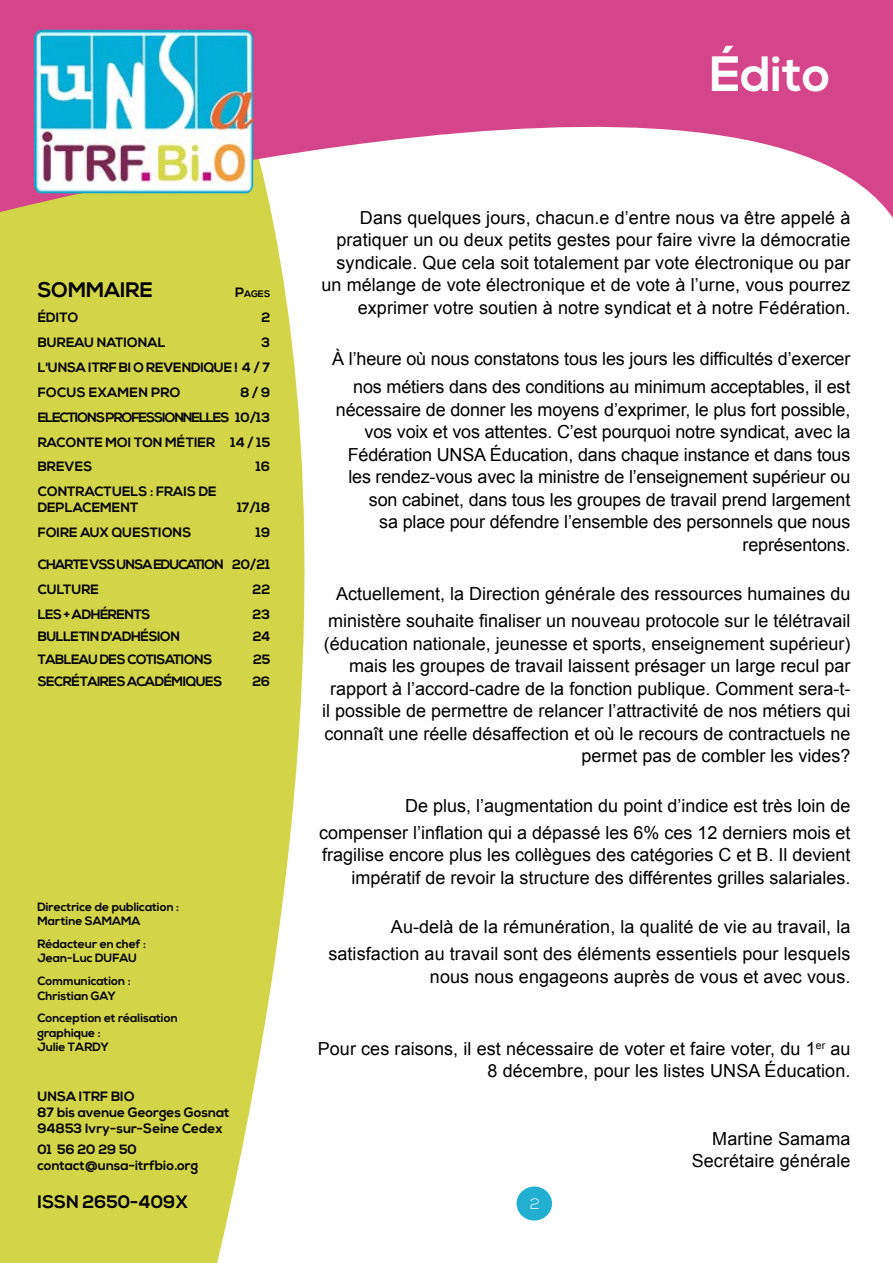
<style>
.page{position:relative;width:893px;height:1263px;background:#fff}
.page>*{position:absolute;margin:0;border:0;box-sizing:border-box;transform-origin:0 0}
.t1{font:700 49.5px "Nexa";color:#fff}
.t2{font:700 21px "Nexa";color:#000}
.t3{font:18px/22.5px "Arial";color:#000;text-align:right}
.t4{font:700 18px "Nexa";color:#000}
.t5{font:300 15px "Nexa";color:#fff}
.t6{font:700 13.5px "Nexa";color:#000}
.t7{font:700 13.5px "Nexa";letter-spacing:-.04em;color:#000}
.t8{font:700 13.5px "Nexa";letter-spacing:-.08em;color:#000}
.t9{font:700 13.5px "Nexa";letter-spacing:-.02em;color:#000}
.t10{font:700 13.5px "Nexa";letter-spacing:-.07em;color:#000}
.t11{font:700 12px "Nexa";color:#000}
.t12{font:700 9.45px "Nexa";color:#000}
.s1{font-size:13.5px}
</style>
<div class="page">
<svg style="left:0;top:220px;width:305px;height:1043px;background:#d5d856"></svg>
<svg style="left:0;top:0;width:893px;height:220px;fill:#d5458a"></svg>
<img style="left:34px;top:30px;width:219px;height:163px">
<div style="left:517px;top:1186px;width:35px;height:34px;background:#23afd2;border-radius:50%"></div>
<p class="t1" style="left:710px;top:45px;width:122px">Édito</p>
<p class="t3" style="left:321px;top:206px;width:531px">Dans quelques jours, chacun.e d’entre nous va être appelé à pratiquer un ou deux petits gestes pour faire vivre la démocratie syndicale. Que cela soit totalement par vote électronique ou par un mélange de vote électronique et de vote à l’urne, vous pourrez exprimer votre soutien à notre syndicat et à notre Fédération.</p>
<p class="t3" style="left:332px;top:344px;width:520px;line-height:28.5px">À l’heure où nous constatons tous les jours les difficultés d’exercer nos métiers dans des conditions au minimum acceptables, il est</p>
<p class="t3" style="left:336px;top:398px;width:516px">nécessaire de donner les moyens d’exprimer, le plus fort possible, vos voix et vos attentes. C’est pourquoi notre syndicat, avec la Fédération UNSA Éducation, dans chaque instance et dans tous les rendez-vous avec la ministre de l’enseignement supérieur ou son cabinet, dans tous les groupes de travail prend largement<br>sa place pour défendre l’ensemble des personnels que nous représentons.</p>
<p class="t3" style="left:328px;top:580px;width:524px;line-height:27px;text-align:center">Actuellement, la Direction générale des ressources humaines du ministère souhaite finaliser un nouveau protocole sur le télétravail</p>
<p class="t3" style="left:322px;top:632px;width:530px">(éducation nationale, jeunesse et sports, enseignement supérieur) mais les groupes de travail laissent présager un large recul par rapport à l’accord-cadre de la fonction publique. Comment sera-t&shy;il possible de permettre de relancer l’attractivité de nos métiers qui connaît une réelle désaffection et où le recours de contractuels ne permet pas de combler les vides?</p>
<p class="t3" style="left:319px;top:792px;width:533px;line-height:27px">De plus, l’augmentation du point d’indice est très loin de compenser l’inflation qui a dépassé les 6% ces 12 derniers mois et</p>
<p class="t3" style="left:322px;top:844px;width:530px">fragilise encore plus les collègues des catégories C et B. Il devient impératif de revoir la structure des différentes grilles salariales.</p>
<p class="t3" style="left:328px;top:913px;width:524px;line-height:27px">Au-delà de la rémunération, la qualité de vie au travail, la satisfaction au travail sont des éléments essentiels pour lesquels</p>
<p class="t3" style="left:430px;top:965px;width:422px">nous nous engageons auprès de vous et avec vous.</p>
<p class="t2" style="left:38px;top:278px;width:117px">SOMMAIRE</p>
<p class="t12" style="left:235px;top:289px;width:37px"><span class="s1">P</span>AGES</p>
<p class="t6" style="left:38px;top:310px;width:42px">ÉDITO</p>
<p class="t6" style="left:261px;top:310px;width:10px">2</p>
<p class="t6" style="left:38px;top:335px;width:129px">BUREAU NATIONAL</p>
<p class="t6" style="left:261px;top:335px;width:10px">3</p>
<p class="t9" style="left:38px;top:360px;width:234px">L'UNSA ITRF BI O REVENDIQUE ! 4 / 7</p>
<p class="t6" style="left:38px;top:385px;width:144px">FOCUS EXAMEN PRO</p>
<p class="t6" style="left:240px;top:385px;width:31px">8 / 9</p>
<p class="t8" style="left:38px;top:409px;width:234px">ELECTIONS PROFESSIONNELLES 10/13</p>
<p class="t6" style="left:38px;top:434px;width:234px">RACONTE MOI TON MÉTIER 14 / 15</p>
<p class="t6" style="left:38px;top:459px;width:56px">BREVES</p>
<p class="t6" style="left:256px;top:459px;width:16px">16</p>
<p class="t6" style="left:38px;top:484px;width:180px">CONTRACTUELS : FRAIS DE</p>
<p class="t6" style="left:38px;top:500px;width:102px">DEPLACEMENT</p>
<p class="t6" style="left:237px;top:500px;width:35px">17/18</p>
<p class="t6" style="left:38px;top:524px;width:155px">FOIRE AUX QUESTIONS</p>
<p class="t6" style="left:256px;top:524px;width:16px">19</p>
<p class="t10" style="left:38px;top:557px;width:234px">CHARTE VSS UNSA EDUCATION 20/21</p>
<p class="t6" style="left:38px;top:582px;width:63px">CULTURE</p>
<p class="t6" style="left:253px;top:582px;width:19px">22</p>
<p class="t7" style="left:38px;top:606px;width:114px">LES + ADHÉRENTS</p>
<p class="t6" style="left:253px;top:606px;width:19px">23</p>
<p class="t7" style="left:38px;top:629px;width:144px">BULLETIN D'ADHÉSION</p>
<p class="t6" style="left:253px;top:629px;width:19px">24</p>
<p class="t7" style="left:38px;top:651px;width:176px">TABLEAU DES COTISATIONS</p>
<p class="t6" style="left:253px;top:651px;width:19px">25</p>
<p class="t7" style="left:38px;top:674px;width:186px">SECRÉTAIRES ACADÉMIQUES</p>
<p class="t6" style="left:252px;top:674px;width:19px">26</p>
<p class="t11" style="left:37px;top:899px;width:143px">Directrice de publication :</p>
<p class="t11" style="left:37px;top:914px;width:105px">Martine SAMAMA</p>
<p class="t11" style="left:37px;top:937px;width:110px">Rédacteur en chef :</p>
<p class="t11" style="left:37px;top:951px;width:101px">Jean-Luc DUFAU</p>
<p class="t11" style="left:37px;top:974px;width:95px">Communication :</p>
<p class="t11" style="left:37px;top:988px;width:80px">Christian GAY</p>
<p class="t11" style="left:37px;top:1011px;width:142px">Conception et réalisation</p>
<p class="t11" style="left:37px;top:1026px;width:65px">graphique :</p>
<p class="t11" style="left:37px;top:1040px;width:73px">Julie TARDY</p>
<p class="t6" style="left:37px;top:1088px;width:99px">UNSA ITRF BIO</p>
<p class="t6" style="left:37px;top:1104px;width:193px">87 bis avenue Georges Gosnat</p>
<p class="t6" style="left:37px;top:1120px;width:187px">94853 Ivry-sur-Seine Cedex</p>
<p class="t6" style="left:37px;top:1141px;width:101px">01 56 20 29 50</p>
<p class="t6" style="left:37px;top:1157px;width:162px">contact@unsa-itrfbio.org</p>
<p class="t4" style="left:37px;top:1191px;width:152px">ISSN 2650-409X</p>
<p class="t5" style="left:530px;top:1195px;width:11px">2</p>
<p class="t3" style="left:318px;top:1037px;width:534px">Pour ces raisons, il est nécessaire de voter et faire voter, du 1<sup>er</sup> au<br>8 décembre, pour les listes UNSA Éducation.</p>
<p class="t3" style="left:712px;top:1127px;width:140px">Martine Samama</p>
<p class="t3" style="left:692px;top:1150px;width:160px">Secrétaire générale</p>
</div>
